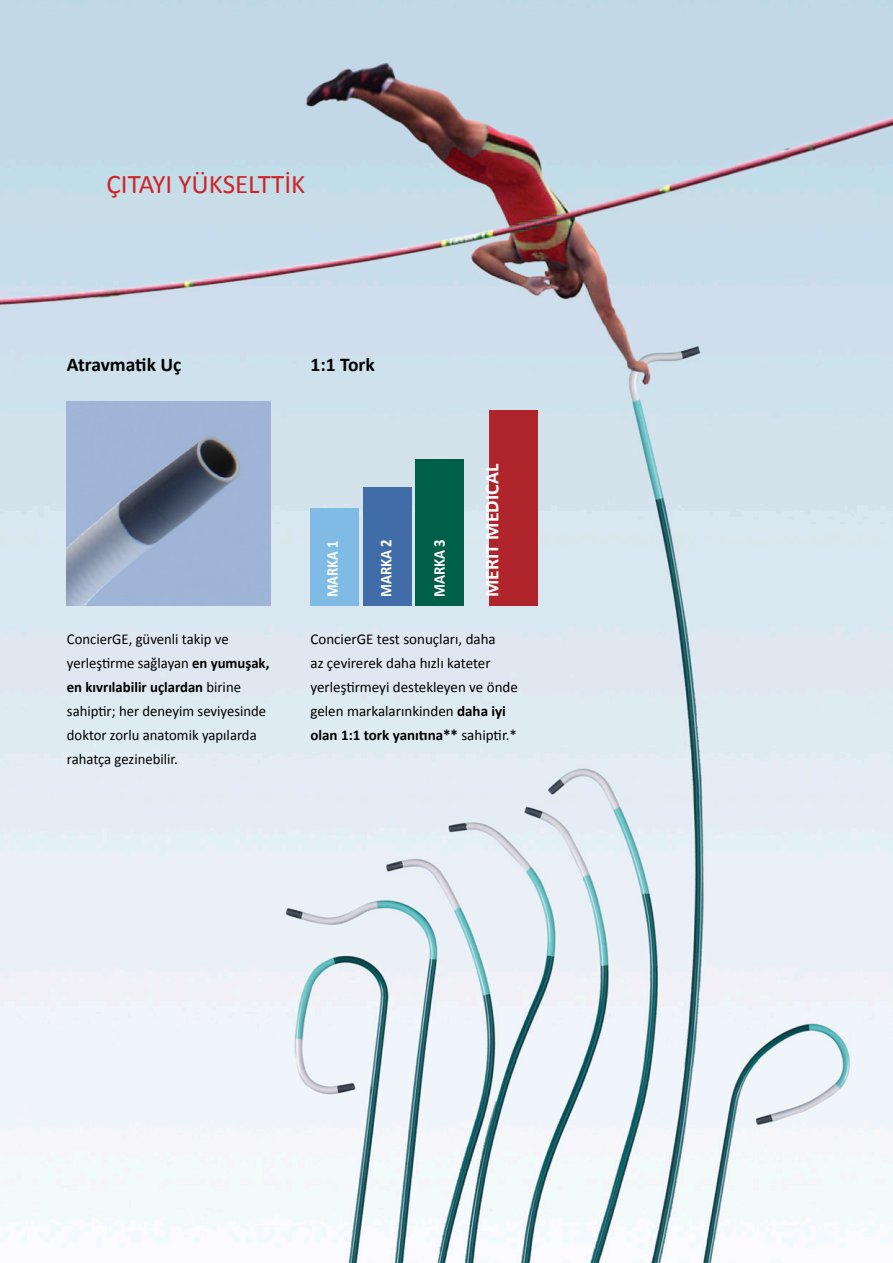
<style>
.page{position:relative;width:893px;height:1263px;background:#fff}
.page>*{position:absolute;margin:0;border:0;box-sizing:border-box;transform-origin:0 0}
.t1{font:27px "Calibri";color:#d22229}
.t2{font:700 19.8px "Calibri";color:#fff}
.t3{font:700 19.5px "Calibri";color:#000}
.t4{font:700 16.5px "Calibri";color:#fff;scale:.9 1}
.t5{font:700 16.5px "Calibri";color:#fff;scale:.87 1}
.t6{font:15px/24px "Calibri";color:#000}
.s1{font-weight:700}
</style>
<div class="page">
<img style="left:0;top:0;width:893px;height:1263px">
<img style="left:67px;top:401px;width:204px;height:204px">
<div style="left:489px;top:410px;width:48px;height:196px;background:#b0252b"></div>
<div style="left:415px;top:459px;width:49px;height:147px;background:#005f49"></div>
<div style="left:363px;top:488px;width:48px;height:118px;background:#406da7"></div>
<div style="left:310px;top:508px;width:49px;height:98px;background:#7fbbe5"></div>
<p class="t1" style="left:106px;top:168px;width:200px">ÇITAYI YÜKSELTTIK</p>
<p class="t3" style="left:67px;top:352px;width:116px">Atravmatik Uç</p>
<p class="t6" style="left:67px;top:626px;width:204px">ConcierGE, güvenli takip ve yerleştirme sağlayan <span class="s1">en yumuşak, en kıvrılabilir uçlardan</span> birine sahiptir; her deneyim seviyesinde doktor zorlu anatomik yapılarda rahatça gezinebilir.</p>
<p class="t3" style="left:310px;top:352px;width:66px">1:1 Tork</p>
<p class="t5" style="left:322px;top:597px;width:66px;rotate:-90deg">MARKA 1</p>
<p class="t4" style="left:376px;top:597px;width:66px;rotate:-90deg">MARKA 2</p>
<p class="t4" style="left:429px;top:597px;width:66px;rotate:-90deg">MARKA 3</p>
<p class="t2" style="left:480px;top:597px;width:135px;rotate:-90deg">MERIT MEDICAL</p>
<p class="t6" style="left:310px;top:626px;width:209px">ConcierGE test sonuçları, daha<br>az çevirerek daha hızlı kateter yerleştirmeyi destekleyen ve önde gelen markalarınkinden <span class="s1">daha iyi olan 1:1 tork yanıtına**</span> sahiptir.*</p>
</div>
